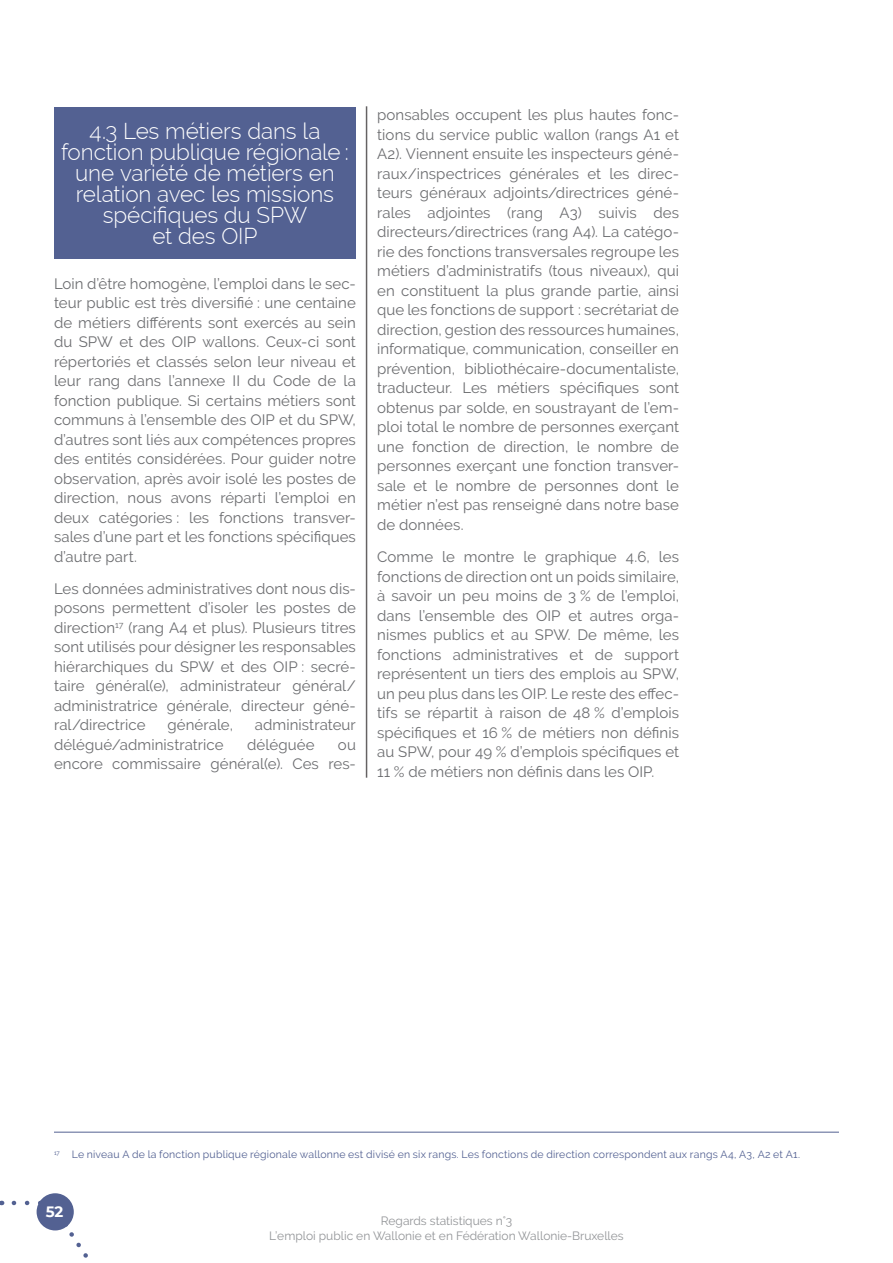
<style>
.page{position:relative;width:893px;height:1263px;background:#fff}
.page>*{position:absolute;margin:0;border:0;box-sizing:border-box;transform-origin:0 0}
.t1{font:300 22.5px/21px "Raleway";letter-spacing:-.005em;color:#fff;text-align:center}
.t2{font:15px/19.5px "Raleway";letter-spacing:.005em;color:#6c6d70;text-align:justify}
.t3{font:700 15px "Montserrat";color:#fff}
.t4{font:12px/14.4px "Raleway";color:#939598;text-align:center}
.t5{font:10.5px "Raleway";letter-spacing:.02em;color:#536192}
</style>
<div class="page">
<svg style="left:63px;top:1222px;width:25px;height:36px"></svg>
<svg style="left:11px;top:1201px;width:16px;height:4px"></svg>
<div style="left:37px;top:1193px;width:37px;height:37px;background:#536192;border-radius:50%"></div>
<hr style="left:54px;top:1132px;width:785px;height:1px;background:#536192">
<hr style="left:366px;top:106px;width:1px;height:672px;background:#231f20">
<div style="left:54px;top:107px;width:302px;height:152px;background:#536192"></div>
<h1 class="t1" style="left:61px;top:120px;width:289px">4.3 Les métiers dans la fonction publique régionale : une variété de métiers en relation avec les missions spécifiques du SPW<br>et des OIP</h1>
<p class="t2" style="left:54px;top:274px;width:303px">Loin d’être homogène, l’emploi dans le sec&shy;teur public est très diversifié : une centaine de métiers différents sont exercés au sein du SPW et des OIP wallons. Ceux-ci sont répertoriés et classés selon leur niveau et leur rang dans l’annexe II du Code de la fonction publique. Si certains métiers sont communs à l’ensemble des OIP et du SPW, d’autres sont liés aux compétences propres des entités considérées. Pour guider notre observation, après avoir isolé les postes de direction, nous avons réparti l’emploi en deux catégories : les fonctions transver&shy;sales d’une part et les fonctions spécifiques d’autre part.</p>
<p class="t2" style="left:54px;top:579px;width:303px">Les données administratives dont nous dis&shy;posons permettent d’isoler les postes de direction<sup>17</sup> (rang A4 et plus). Plusieurs titres sont utilisés pour désigner les responsables hiérarchiques du SPW et des OIP : secré&shy;taire général(e), administrateur général/ administratrice générale, directeur géné&shy;ral/directrice</p>
<p class="t2" style="left:167px;top:715px;width:67px">générale,</p>
<p class="t2" style="left:255px;top:715px;width:103px">administrateur</p>
<p class="t2" style="left:54px;top:735px;width:171px">délégué/administratrice</p>
<p class="t2" style="left:247px;top:735px;width:69px">déléguée</p>
<p class="t2" style="left:54px;top:735px;width:303px;text-align:right">ou<br>encore commissaire général(e). Ces res-</p>
<p class="t2" style="left:377px;top:105px;width:303px">ponsables occupent les plus hautes fonc&shy;tions du service public wallon (rangs A1 et A2). Viennent ensuite les inspecteurs géné&shy;raux/inspectrices générales et les direc&shy;teurs généraux adjoints/directrices géné&shy;rales adjointes (rang A3) suivis des directeurs/directrices (rang A4). La catégo&shy;rie des fonctions transversales regroupe les métiers d’administratifs (tous niveaux), qui en constituent la plus grande partie, ainsi que les fonctions de support : secrétariat de direction, gestion des ressources humaines, informatique, communication, conseiller en prévention, bibliothécaire-documentaliste, traducteur. Les métiers spécifiques sont obtenus par solde, en soustrayant de l’em&shy;ploi total le nombre de personnes exerçant une fonction de direction, le nombre de personnes exerçant une fonction transver&shy;sale et le nombre de personnes dont le métier n’est pas renseigné dans notre base de données.</p>
<p class="t2" style="left:377px;top:547px;width:303px">Comme le montre le graphique 4.6, les fonctions de direction ont un poids similaire, à savoir un peu moins de 3 % de l’emploi, dans l’ensemble des OIP et autres orga&shy;nismes publics et au SPW. De même, les fonctions administratives et de support représentent un tiers des emplois au SPW, un peu plus dans les OIP. Le reste des effec&shy;tifs se répartit à raison de 48 % d’emplois spécifiques et 16 % de métiers non définis au SPW, pour 49 % d’emplois spécifiques et 11 % de métiers non définis dans les OIP.</p>
<p class="t5" style="left:54px;top:1148px;width:747px"><sup>17</sup> Le niveau A de la fonction publique régionale wallonne est divisé en six rangs. Les fonctions de direction correspondent aux rangs A4, A3, A2 et A1.</p>
<p class="t3" style="left:46px;top:1201px;width:19px">52</p>
<p class="t4" style="left:269px;top:1214px;width:356px">Regards statistiques n°3<br>L’emploi public en Wallonie et en Fédération Wallonie-Bruxelles</p>
</div>
